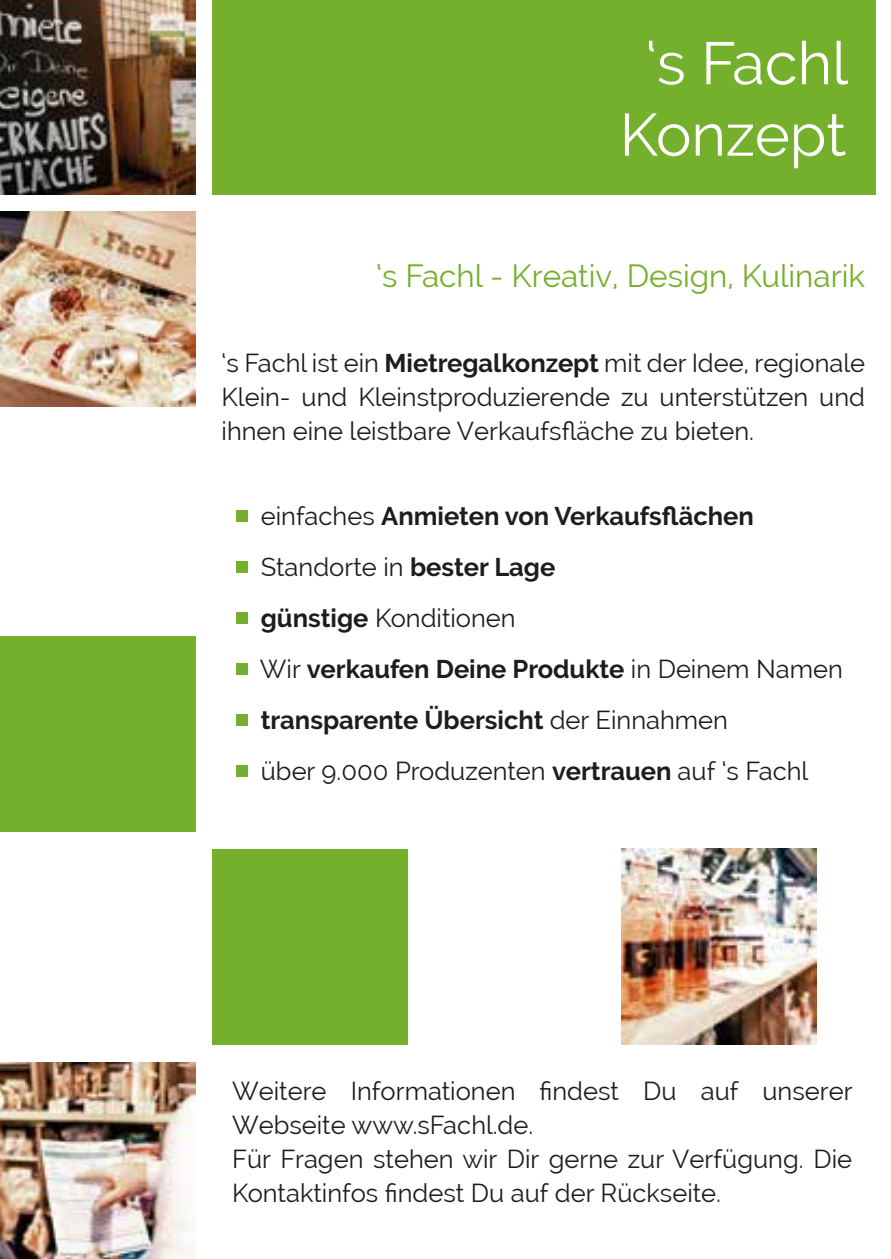
<style>
.page{position:relative;width:891px;height:1259px;background:#fff}
.page>*{position:absolute;margin:0;border:0;box-sizing:border-box;transform-origin:0 0}
.t1{font:59.4px/71.4px "Raleway";color:#fff;text-align:center}
.t2{font:31.5px "Raleway";color:#75b02c}
.t3{font:25.5px/33.9px "Raleway";color:#1d1d1b;text-align:justify}
.t4{font:700 25.5px/51px "Raleway";color:#1d1d1b}
.s1{font-weight:700}
.s2{font-weight:400}
</style>
<div class="page">
<img style="left:621px;top:848px;width:196px;height:196px">
<div style="left:213px;top:0;width:663px;height:194px;background:#75b02c"></div>
<img style="left:0;top:0;width:196px;height:194px">
<div style="left:213px;top:848px;width:195px;height:196px;background:#75b02c"></div>
<div style="left:0;top:636px;width:196px;height:195px;background:#75b02c"></div>
<img style="left:0;top:211px;width:196px;height:196px">
<img style="left:0;top:1062px;width:196px;height:197px">
<div style="left:236px;top:510px;width:12px;height:11px;background:#75b02c"></div>
<div style="left:236px;top:561px;width:12px;height:11px;background:#75b02c"></div>
<div style="left:236px;top:612px;width:12px;height:11px;background:#75b02c"></div>
<div style="left:236px;top:663px;width:12px;height:11px;background:#75b02c"></div>
<div style="left:236px;top:714px;width:12px;height:11px;background:#75b02c"></div>
<div style="left:236px;top:765px;width:12px;height:11px;background:#75b02c"></div>
<h1 class="t1" style="left:620px;top:27px;width:230px">‘s Fachl<br>Konzept</h1>
<p class="t2" style="left:376px;top:257px;width:490px">‘s Fachl - Kreativ, Design, Kulinarik</p>
<p class="t3" style="left:222px;top:346px;width:645px">‘s Fachl ist ein <span class="s1">Mietregalkonzept</span> mit der Idee, regionale Klein- und Kleinstproduzierende zu unterstützen und ihnen eine leistbare Verkaufsfläche zu bieten.</p>
<p class="t4" style="left:260px;top:490px;width:584px"><span class="s2">einfaches</span> Anmieten von Verkaufsflächen <span class="s2">Standorte in</span> bester Lage<br>günstige <span class="s2">Konditionen<br>Wir</span> verkaufen Deine Produkte <span class="s2">in Deinem Namen </span>transparente Übersicht <span class="s2">der Einnahmen<br>über 9.000 Produzenten</span> vertrauen <span class="s2">auf ‘s Fachl</span></p>
<p class="t3" style="left:232px;top:1073px;width:622px;text-align:left">Weitere Informationen findest Du auf unserer Webseite www.sFachl.de.<br>Für Fragen stehen wir Dir gerne zur Verfügung. Die Kontaktinfos findest Du auf der Rückseite.</p>
</div>
